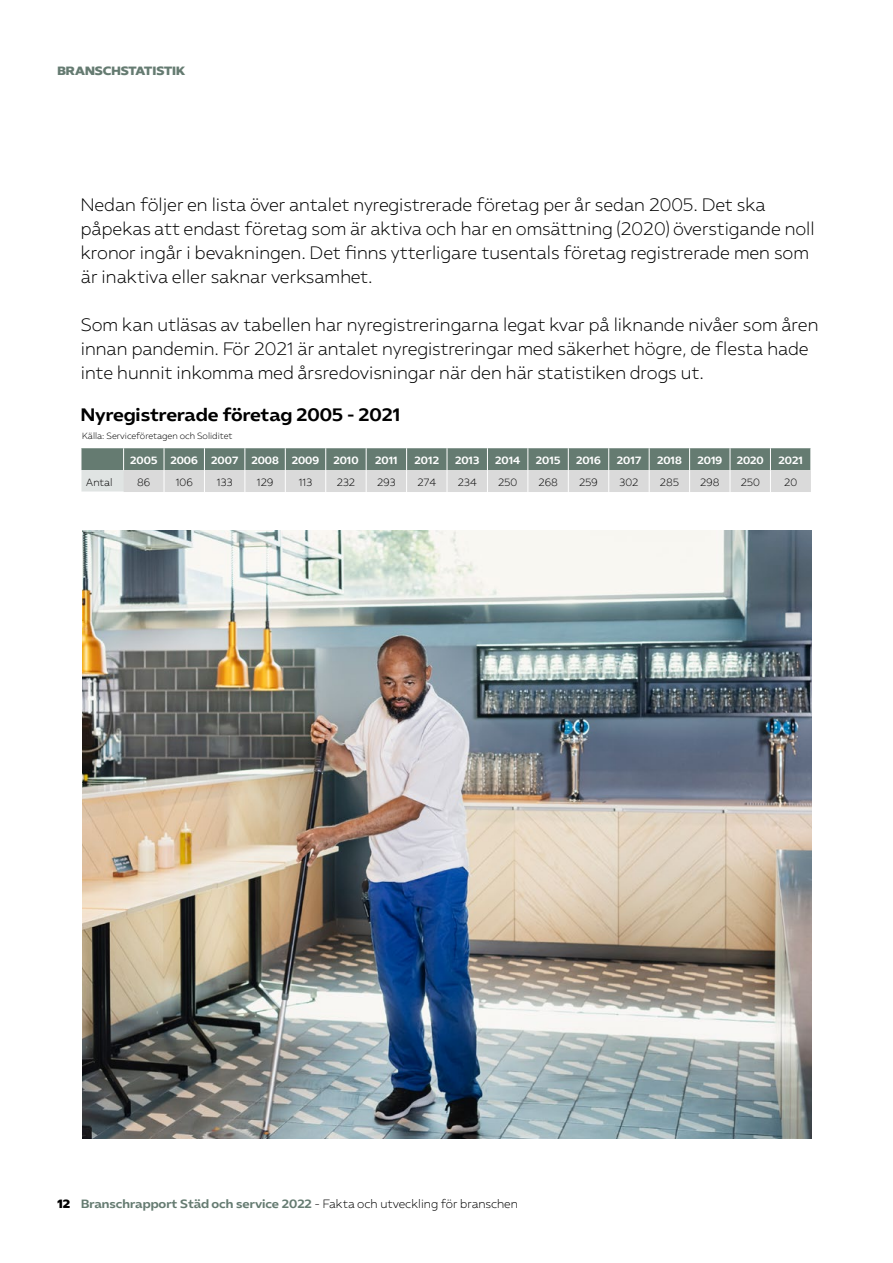
<style>
.page{position:relative;width:893px;height:1263px;background:#fff}
.page>*{position:absolute;margin:0;border:0;box-sizing:border-box;transform-origin:0 0}
.t1{font:300 18px/24px "Almega Sans";color:#000}
.t2{font:700 18px "Almega Sans";color:#000}
.t3{font:700 12px "Almega Sans";color:#657b71}
.t4{font:12px "Almega Sans Display";color:#657b71}
.t5{font:700 10.5px "Almega Sans";color:#fff}
.t6{font:300 10.5px "Almega Sans";color:#000}
.t7{font:300 9px "Almega Sans";color:#000}
.s1{font-family:"Almega Sans Display";font-weight:400;color:#000}
.s2{font-weight:300;color:#000}
</style>
<div class="page">
<svg style="left:81px;top:448px;width:730px;height:44px;background:#a2ada8"></svg>
<img style="left:82px;top:531px;width:729px;height:607px">
<p class="t4" style="left:57px;top:62px;width:130px">BRANSCHSTATISTIK</p>
<p class="t1" style="left:81px;top:192px;width:735px">Nedan följer en lista över antalet nyregistrerade företag per år sedan 2005. Det ska påpekas att endast företag som är aktiva och har en omsättning (2020) överstigande noll kronor ingår i bevakningen. Det finns ytterligare tusentals företag registrerade men som är inaktiva eller saknar verksamhet.</p>
<p class="t1" style="left:81px;top:312px;width:739px">Som kan utläsas av tabellen har nyregistreringarna legat kvar på liknande nivåer som åren innan pandemin. För 2021 är antalet nyregistreringar med säkerhet högre, de flesta hade inte hunnit inkomma med årsredovisningar när den här statistiken drogs ut.</p>
<p class="t2" style="left:81px;top:402px;width:321px">Nyregistrerade företag 2005 - 2021</p>
<p class="t7" style="left:82px;top:430px;width:152px">Källa: Serviceföretagen och Soliditet</p>
<p class="t5" style="left:130px;top:453px;width:69px">2005 2006</p>
<p class="t5" style="left:211px;top:453px;width:28px">2007</p>
<p class="t5" style="left:251px;top:453px;width:69px">2008 2009</p>
<p class="t5" style="left:333px;top:453px;width:27px">2010</p>
<p class="t5" style="left:375px;top:453px;width:24px">2011</p>
<p class="t5" style="left:415px;top:453px;width:26px">2012</p>
<p class="t5" style="left:455px;top:453px;width:26px">2013</p>
<p class="t5" style="left:495px;top:453px;width:27px">2014</p>
<p class="t5" style="left:536px;top:453px;width:26px">2015</p>
<p class="t5" style="left:576px;top:453px;width:26px">2016</p>
<p class="t5" style="left:617px;top:453px;width:26px">2017</p>
<p class="t5" style="left:657px;top:453px;width:26px">2018</p>
<p class="t5" style="left:697px;top:453px;width:26px">2019</p>
<p class="t5" style="left:737px;top:453px;width:29px">2020</p>
<p class="t5" style="left:778px;top:453px;width:26px">2021</p>
<p class="t6" style="left:86px;top:475px;width:28px">Antal</p>
<p class="t6" style="left:137px;top:475px;width:15px">86</p>
<p class="t6" style="left:176px;top:475px;width:19px">106</p>
<p class="t6" style="left:217px;top:475px;width:17px">133</p>
<p class="t6" style="left:257px;top:475px;width:18px">129</p>
<p class="t6" style="left:299px;top:475px;width:15px">113</p>
<p class="t6" style="left:337px;top:475px;width:20px">232</p>
<p class="t6" style="left:377px;top:475px;width:20px">293</p>
<p class="t6" style="left:418px;top:475px;width:20px">274</p>
<p class="t6" style="left:458px;top:475px;width:20px">234</p>
<p class="t6" style="left:498px;top:475px;width:21px">250</p>
<p class="t6" style="left:538px;top:475px;width:21px">268</p>
<p class="t6" style="left:579px;top:475px;width:20px">259</p>
<p class="t6" style="left:620px;top:475px;width:21px">302</p>
<p class="t6" style="left:660px;top:475px;width:21px">285</p>
<p class="t6" style="left:700px;top:475px;width:21px">298</p>
<p class="t6" style="left:741px;top:475px;width:21px">250</p>
<p class="t6" style="left:784px;top:475px;width:15px">20</p>
<p class="t3" style="left:57px;top:1196px;width:462px"><span class="s1">12</span> Branschrapport Städ och service 2022 <span class="s2">- Fakta och utveckling för branschen</span></p>
</div>
